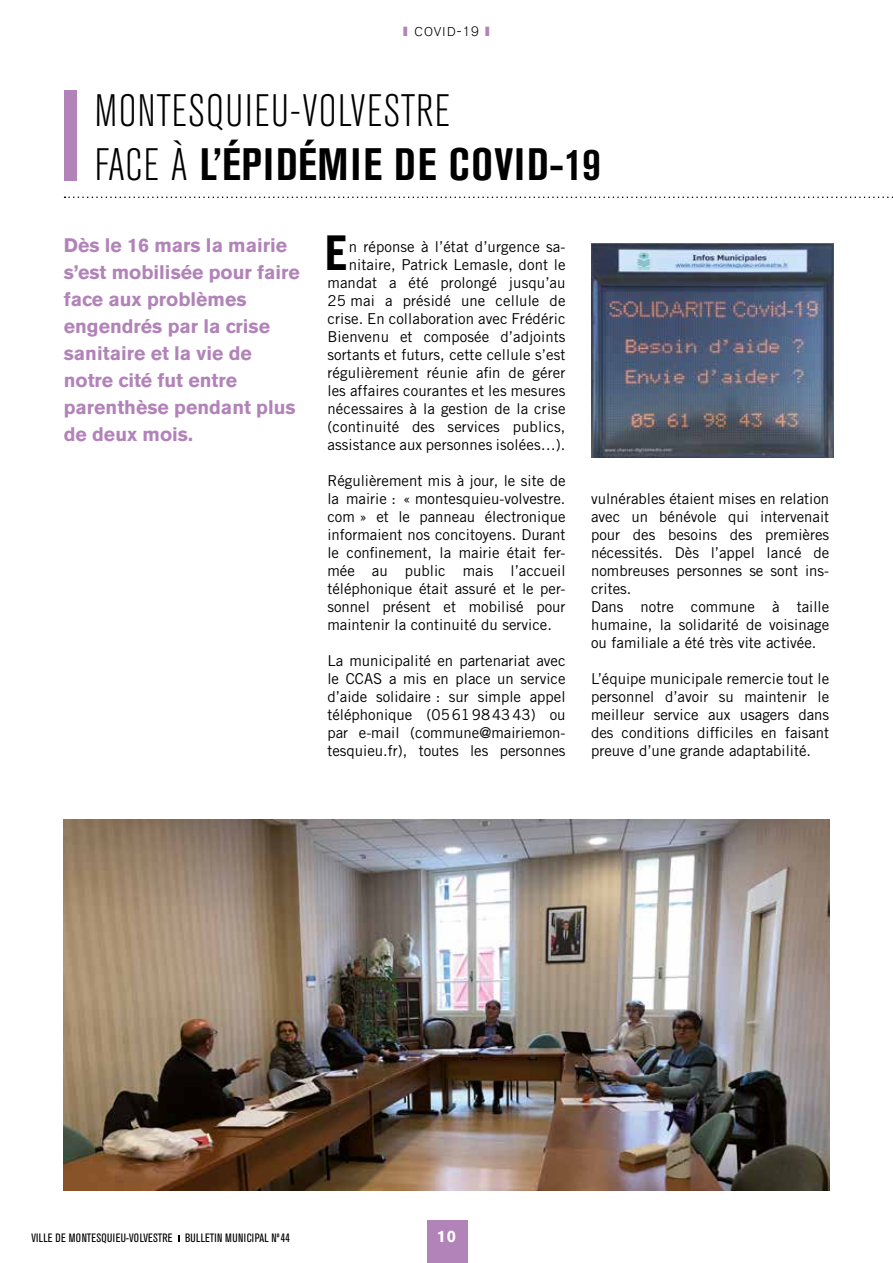
<style>
.page{position:relative;width:893px;height:1263px;background:#fff}
.page>*{position:absolute;margin:0;border:0;box-sizing:border-box;transform-origin:0 0}
.t1{font:700 47.85px "Trade Gothic";color:#000}
.t2{font:300 condensed 45px/54px "Akzidenz Grotesk BE";letter-spacing:.03em;color:#000}
.t3{font:700 19.5px/27px "Akzidenz Grotesk BE";color:#b283b9}
.t4{font:700 16.5px "Akzidenz Grotesk BE";color:#fff}
.t5{font:15px/18px "Trade Gothic";color:#000;text-align:justify}
.t6{font:300 12.6px "Akzidenz Grotesk BE";letter-spacing:.095em;color:#000}
.t7{font:condensed 12px "Akzidenz Grotesk BE";letter-spacing:.02em;color:#000}
.s1{font-family:"Akzidenz Grotesk BE Super";font-weight:400;font-size:18px;color:#b283b9}
.s2{font-size:13.5px}
.s3{font-weight:700}
</style>
<div class="page">
<div style="left:427px;top:1220px;width:40px;height:43px;background:#b283b9"></div>
<div style="left:64px;top:90px;width:13px;height:90px;background:#b283b9"></div>
<svg style="left:65px;top:197px;width:828px;height:1px"></svg>
<img style="left:64px;top:820px;width:765px;height:371px">
<img style="left:591px;top:243px;width:243px;height:214px">
<p class="t6" style="left:403px;top:25px;width:89px"><span class="s1">ı</span> COVID<span class="s2">-19</span> <span class="s1">ı</span></p>
<h2 class="t2" style="left:95px;top:85px;width:507px">MONTESQUIEU-VOLVESTRE<br>FACE À <span class="s3">L’ÉPIDÉMIE DE COVID-19</span></h2>
<h3 class="t3" style="left:64px;top:232px;width:238px">Dès le 16 mars la mairie s’est mobilisée pour faire face aux problèmes engendrés par la crise sanitaire et la vie de notre cité fut entre parenthèse pendant plus de deux mois.</h3>
<h1 class="t1" style="left:324px;top:224px;width:25px">E</h1>
<p class="t5" style="left:327px;top:237px;width:240px;text-align:right">n réponse à l’état d’urgence sa&shy;nitaire, Patrick Lemasle, dont le mandat a été prolongé jusqu’au 25 mai a présidé une cellule de crise. En collaboration avec Frédéric Bienvenu et composée d’adjoints sortants et futurs, cette cellule s’est régulièrement réunie afin de gérer les affaires courantes et les mesures nécessaires à la gestion de la crise (continuité des services publics, assistance aux personnes isolées…).</p>
<p class="t5" style="left:327px;top:471px;width:240px">Régulièrement mis à jour, le site de la mairie : « montesquieu-volvestre. com » et le panneau électronique informaient nos concitoyens. Durant le confinement, la mairie était fer&shy;mée au public mais l’accueil téléphonique était assuré et le per&shy;sonnel présent et mobilisé pour maintenir la continuité du service.</p>
<p class="t5" style="left:327px;top:651px;width:240px">La municipalité en partenariat avec le CCAS a mis en place un service d’aide solidaire : sur simple appel téléphonique (0561984343) ou par e-mail (commune@mairiemon&shy;tesquieu.fr), toutes les personnes</p>
<p class="t5" style="left:591px;top:489px;width:240px;text-align:left">vulnérables étaient mises en relation avec un bénévole qui intervenait pour des besoins des premières nécessités. Dès l’appel lancé de nombreuses personnes se sont ins&shy;crites.<br>Dans notre commune à taille humaine, la solidarité de voisinage ou familiale a été très vite activée.</p>
<p class="t5" style="left:591px;top:669px;width:240px">L’équipe municipale remercie tout le personnel d’avoir su maintenir le meilleur service aux usagers dans des conditions difficiles en faisant preuve d’une grande adaptabilité.</p>
<p class="t7" style="left:31px;top:1231px;width:260px">VILLE DE MONTESQUIEU-VOLVESTRE BULLETIN MUNICIPAL Nº44</p>
<p class="t4" style="left:437px;top:1227px;width:21px">10</p>
</div>
